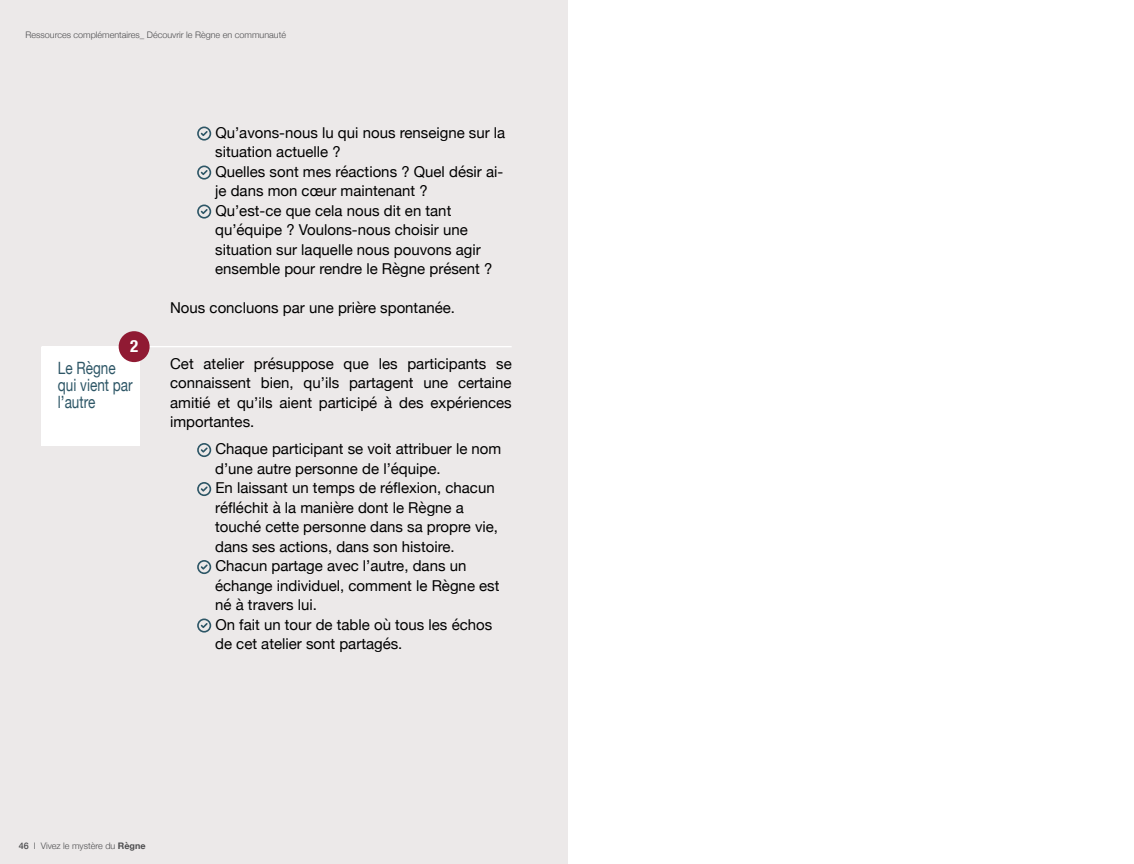
<style>
.page{position:relative;width:1134px;height:864px;background:#fff}
.page>*{position:absolute;margin:0;border:0;box-sizing:border-box;transform-origin:0 0}
.t1{font:16.95px/17px "Helvetica Neue";color:#2d5666;scale:.8 1}
.t2{font:700 condensed 16.95px "Helvetica Neue";color:#fff}
.t3{font:15px/19.5px "Helvetica Neue";color:#000}
.t4{font:300 9px "Helvetica Neue";color:#4d4d4f}
.s1{font-weight:500}
.s2{font-weight:700}
</style>
<div class="page">
<div style="left:0;top:0;width:567px;height:864px;background:#ece9e9"></div>
<svg style="left:197px;top:127px;width:14px;height:14px"></svg>
<svg style="left:197px;top:166px;width:14px;height:14px"></svg>
<svg style="left:197px;top:205px;width:14px;height:14px"></svg>
<svg style="left:197px;top:443px;width:14px;height:14px"></svg>
<svg style="left:197px;top:482px;width:14px;height:14px"></svg>
<svg style="left:197px;top:560px;width:14px;height:14px"></svg>
<svg style="left:197px;top:619px;width:14px;height:14px"></svg>
<div style="left:42px;top:347px;width:98px;height:98px;background:#fff"></div>
<hr style="left:42px;top:346px;width:470px;height:1px;background:#fff">
<div style="left:119px;top:331px;width:31px;height:31px;background:#901a33;border-radius:50%"></div>
<p class="t4" style="left:26px;top:27px;width:262px">Ressources complémentaires_ Découvrir le Règne en communauté</p>
<p class="t2" style="left:130px;top:332px;width:10px">2</p>
<p class="t1" style="left:58px;top:360px;width:95px">Le Règne qui vient par l’autre</p>
<p class="t3" style="left:215px;top:123px;width:292px">Qu’avons-nous lu qui nous renseigne sur la situation actuelle ?<br>Quelles sont mes réactions ? Quel désir ai&shy;je dans mon cœur maintenant ?<br>Qu’est-ce que cela nous dit en tant qu’équipe ? Voulons-nous choisir une situation sur laquelle nous pouvons agir ensemble pour rendre le Règne présent ?</p>
<p class="t3" style="left:170px;top:299px;width:286px">Nous concluons par une prière spontanée.</p>
<p class="t3" style="left:170px;top:354px;width:343px;text-align:justify">Cet atelier présuppose que les participants se connaissent bien, qu’ils partagent une certaine amitié et qu’ils aient participé à des expériences importantes.</p>
<p class="t3" style="left:215px;top:440px;width:288px">Chaque participant se voit attribuer le nom d’une autre personne de l’équipe.<br>En laissant un temps de réflexion, chacun réfléchit à la manière dont le Règne a touché cette personne dans sa propre vie, dans ses actions, dans son histoire.<br>Chacun partage avec l’autre, dans un échange individuel, comment le Règne est né à travers lui.<br>On fait un tour de table où tous les échos de cet atelier sont partagés.</p>
<p class="t4" style="left:19px;top:839px;width:128px"><span class="s1">46</span> I Vivez le mystère du <span class="s2">Règne</span></p>
</div>
